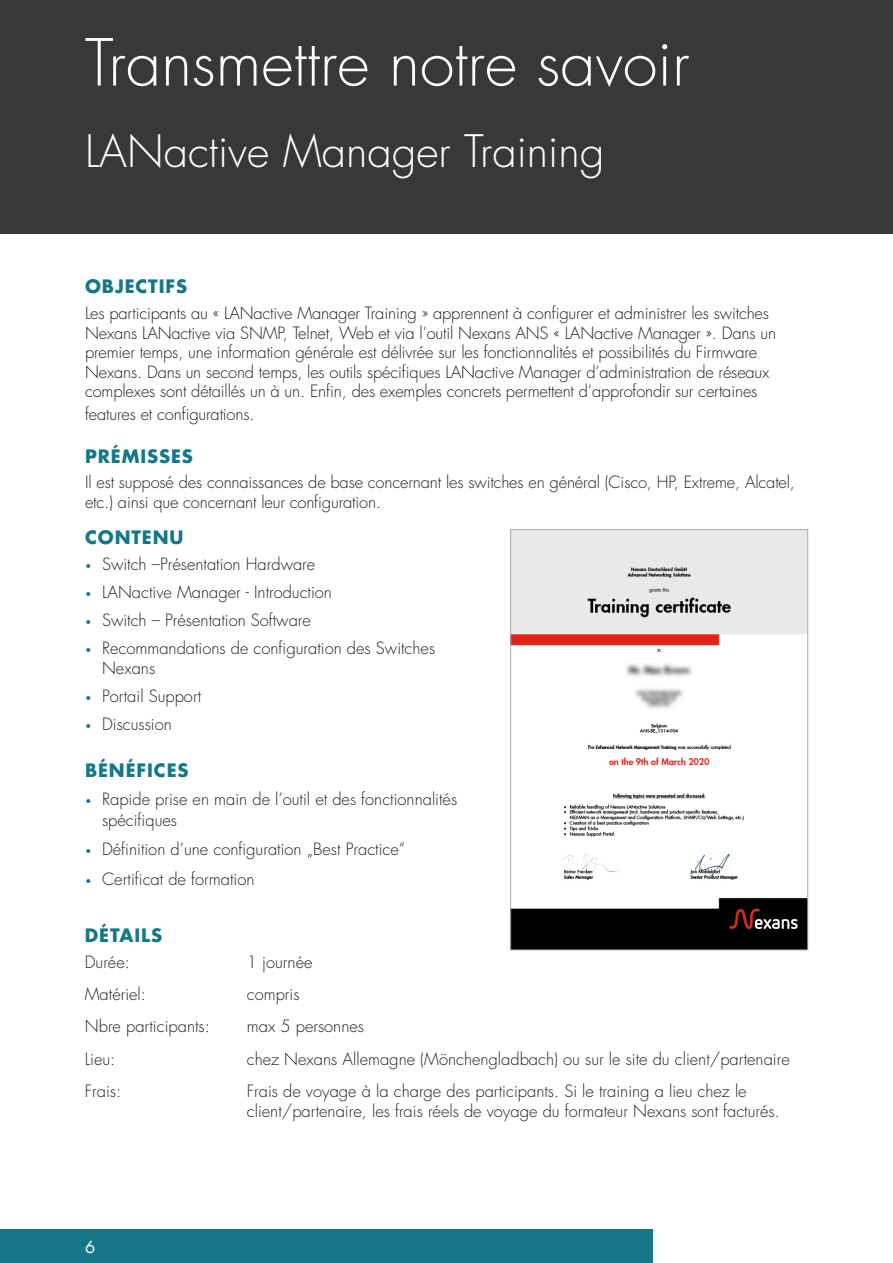
<style>
.page{position:relative;width:893px;height:1263px;background:#fff}
.page>*{position:absolute;margin:0;border:0;box-sizing:border-box;transform-origin:0 0}
.Titel{font:300 63px "Futura Std";color:#fff}
.Titel-2{font:300 43.5px "Futura Std";color:#fff}
.Titel-pos{font:700 18px "Futura Std";letter-spacing:.05em;color:#147888}
.Body{font:300 16.5px/19.5px "Futura Std";letter-spacing:-.01em;color:#231f20}
.t1{font:16.5px "Futura Std";color:#fff}
.s1{font-size:10.5px;color:#147888}
</style>
<div class="page">
<div style="left:0;top:1229px;width:653px;height:34px;background:#147888"></div>
<div style="left:0;top:0;width:893px;height:234px;background:#383839"></div>
<img style="left:512px;top:531px;width:294px;height:417px">
<div style="left:510px;top:529px;width:298px;height:421px;border:1px solid #a8a9ad"></div>
<p class="Titel" style="left:85px;top:24px;width:606px">Transmettre notre savoir</p>
<p class="Titel-2" style="left:85px;top:125px;width:521px">LANactive Manager Training</p>
<p class="Titel-pos" style="left:85px;top:275px;width:104px">OBJECTIFS</p>
<p class="Body" style="left:85px;top:304px;width:693px">Les participants au « LANactive Manager Training » apprennent à configurer et administrer les switches Nexans LANactive via SNMP, Telnet, Web et via l’outil Nexans ANS « LANactive Manager ». Dans un premier temps, une information générale est délivrée sur les fonctionnalités et possibilités du Firmware Nexans. Dans un second temps, les outils spécifiques LANactive Manager d’administration de réseaux complexes sont détaillés un à un. Enfin, des exemples concrets permettent d’approfondir sur certaines</p>
<p class="Body" style="left:85px;top:404px;width:171px">features et configurations.</p>
<p class="Titel-pos" style="left:85px;top:444px;width:109px">PRÉMISSES</p>
<p class="Body" style="left:85px;top:473px;width:711px">Il est supposé des connaissances de base concernant les switches en général (Cisco, HP, Extreme, Alcatel, etc.) ainsi que concernant leur configuration.</p>
<p class="Titel-pos" style="left:85px;top:526px;width:100px">CONTENU</p>
<p class="Body" style="left:85px;top:555px;width:232px"><span class="s1">•</span> Switch –Présentation Hardware</p>
<p class="Body" style="left:85px;top:583px;width:249px"><span class="s1">•</span> LANactive Manager - Introduction</p>
<p class="Body" style="left:85px;top:611px;width:227px"><span class="s1">•</span> Switch – Présentation Software</p>
<p class="Body" style="left:102px;top:639px;width:335px;text-indent:-17px"><span class="s1">•</span> Recommandations de configuration des Switches<br>Nexans</p>
<p class="Body" style="left:85px;top:686px;width:118px"><span class="s1">•</span> Portail Support</p>
<p class="Body" style="left:85px;top:714px;width:88px"><span class="s1">•</span> Discussion</p>
<p class="Titel-pos" style="left:85px;top:758px;width:105px">BÉNÉFICES</p>
<p class="Body" style="left:102px;top:788px;width:357px;line-height:21px;text-indent:-17px"><span class="s1">•</span> Rapide prise en main de l’outil et des fonctionnalités spécifiques</p>
<p class="Body" style="left:85px;top:840px;width:322px"><span class="s1">•</span> Définition d’une configuration „Best Practice“</p>
<p class="Body" style="left:85px;top:869px;width:171px"><span class="s1">•</span> Certificat de formation</p>
<p class="Titel-pos" style="left:85px;top:923px;width:79px">DÉTAILS</p>
<p class="Body" style="left:85px;top:953px;width:47px">Durée:</p>
<p class="Body" style="left:247px;top:953px;width:67px">1 journée</p>
<p class="Body" style="left:85px;top:985px;width:63px">Matériel:</p>
<p class="Body" style="left:247px;top:985px;width:54px">compris</p>
<p class="Body" style="left:85px;top:1017px;width:127px">Nbre participants:</p>
<p class="Body" style="left:247px;top:1017px;width:119px">max 5 personnes</p>
<p class="Body" style="left:85px;top:1049px;width:32px">Lieu:</p>
<p class="Body" style="left:247px;top:1049px;width:544px">chez Nexans Allemagne (Mönchengladbach) ou sur le site du client/partenaire</p>
<p class="Body" style="left:85px;top:1082px;width:38px">Frais:</p>
<p class="Body" style="left:247px;top:1082px;width:534px">Frais de voyage à la charge des participants. Si le training a lieu chez le client/partenaire, les frais réels de voyage du formateur Nexans sont facturés.</p>
<p class="t1" style="left:85px;top:1236px;width:12px">6</p>
</div>
